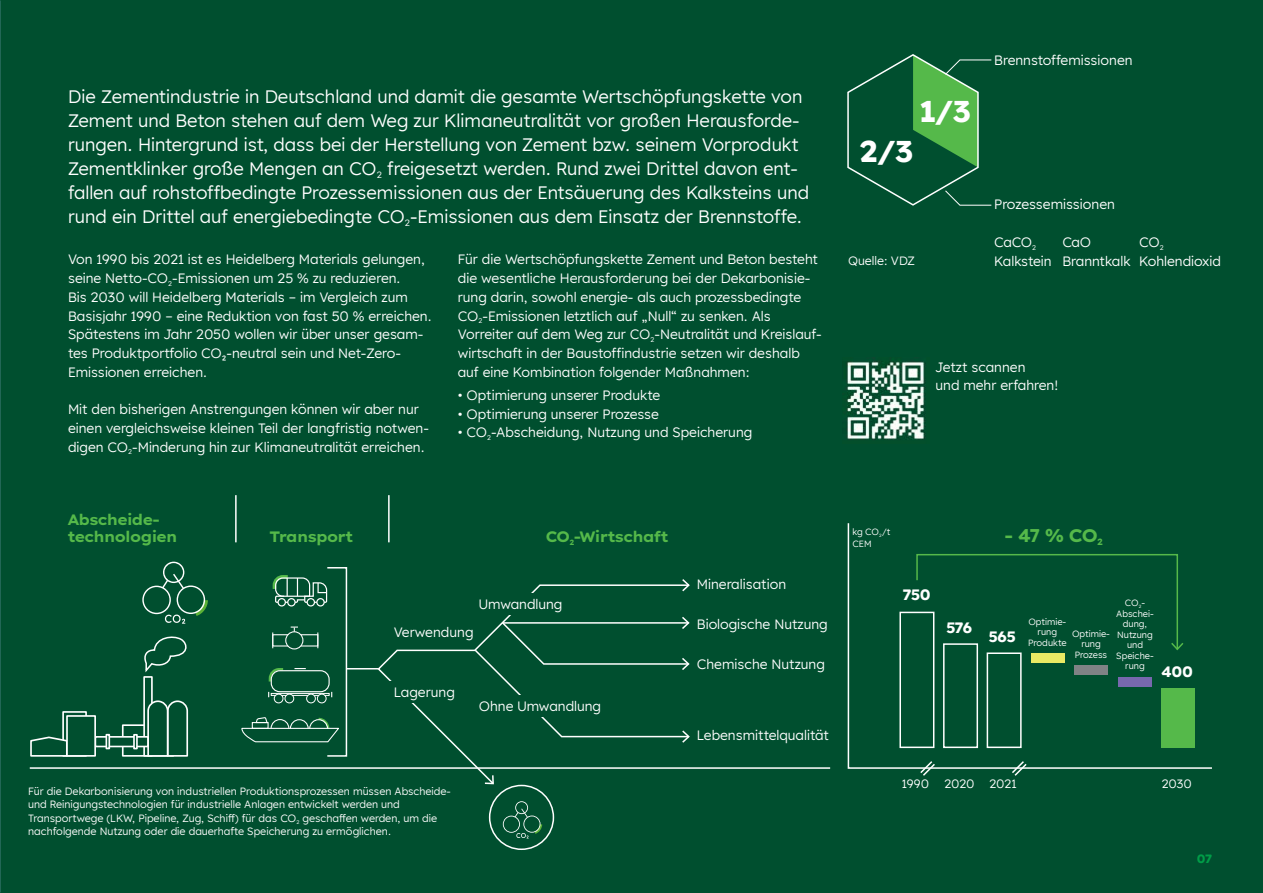
<style>
.page{position:relative;width:1263px;height:893px;background:#004f2f}
.page>*{position:absolute;margin:0;border:0;box-sizing:border-box;transform-origin:0 0}
.t1{font:700 30px "Lexend HM";color:#fff}
.t2{font:18px/24px "Lexend HM";color:#fff}
.t3{font:700 18px "Lexend Exa HM";color:#55b94a}
.t4{font:700 15px/17.2px "Lexend Exa HM";color:#55b94a}
.t5{font:700 15px "Lexend HM";color:#fff}
.t6{font:13.5px/18.8px "Lexend HM";color:#fff}
.t7{font:13.5px/18.8px "Lexend HM";letter-spacing:-.025em;color:#fff}
.t8{font:12px "Lexend HM";letter-spacing:-.01em;color:#fff}
.t9{font:700 12px "Lexend HM";color:#009d48}
.t10{font:10.5px/13.5px "Lexend HM";color:#fff}
.t11{font:9px/10.5px "Lexend HM";color:#fff;text-align:center}
</style>
<div class="page">
<img style="left:0;top:246px;width:1px;height:647px">
<svg style="left:847px;top:54px;width:145px;height:152px"></svg>
<div style="left:277px;top:598px;width:9px;height:8px;border:1px solid #fff;border-radius:50%"></div>
<div style="left:287px;top:598px;width:9px;height:8px;border:1px solid #fff;border-radius:50%"></div>
<div style="left:316px;top:598px;width:9px;height:8px;border:1px solid #fff;border-radius:50%"></div>
<div style="left:307px;top:598px;width:8px;height:8px;border:1px solid #fff;border-radius:50%"></div>
<svg style="left:272px;top:575px;width:55px;height:28px"></svg>
<svg style="left:144px;top:636px;width:43px;height:36px"></svg>
<div style="left:122px;top:724px;width:52px;height:33px;background:#004f2f;border:2px solid #fff"></div>
<div style="left:143px;top:676px;width:10px;height:81px;background:#004f2f;border:2px solid #fff"></div>
<div style="left:62px;top:711px;width:25px;height:46px;background:#004f2f;border:2px solid #fff"></div>
<svg style="left:146px;top:700px;width:43px;height:57px"></svg>
<svg style="left:30px;top:736px;width:36px;height:21px"></svg>
<div style="left:95px;top:736px;width:54px;height:11px;background:#004f2f;border:2px solid #fff"></div>
<svg style="left:106px;top:734px;width:4px;height:15px"></svg>
<svg style="left:133px;top:734px;width:5px;height:15px"></svg>
<div style="left:66px;top:715px;width:30px;height:42px;background:#004f2f;border:2px solid #fff"></div>
<svg style="left:142px;top:562px;width:66px;height:62px"></svg>
<hr style="left:30px;top:767px;width:800px;height:2px;background:#fff">
<svg style="left:847px;top:523px;width:365px;height:246px"></svg>
<div style="left:327px;top:567px;width:20px;height:190px;border:2px solid #fff"></div>
<hr style="left:346px;top:668px;width:33px;height:1px;background:#fff">
<svg style="left:376px;top:584px;width:314px;height:202px"></svg>
<svg style="left:483px;top:774px;width:12px;height:11px"></svg>
<svg style="left:681px;top:579px;width:9px;height:14px"></svg>
<svg style="left:503px;top:801px;width:39px;height:37px"></svg>
<div style="left:489px;top:785px;width:65px;height:65px;border:2px solid #fff;border-radius:50%"></div>
<div style="left:479px;top:593px;width:90px;height:21px;background:#004f2f"></div>
<hr style="left:235px;top:495px;width:2px;height:47px;background:#fff">
<hr style="left:388px;top:495px;width:2px;height:47px;background:#fff">
<div style="left:388px;top:681px;width:73px;height:22px;background:#004f2f"></div>
<svg style="left:473px;top:615px;width:217px;height:129px"></svg>
<div style="left:479px;top:695px;width:123px;height:21px;background:#004f2f"></div>
<svg style="left:241px;top:712px;width:98px;height:31px"></svg>
<svg style="left:268px;top:668px;width:16px;height:16px"></svg>
<div style="left:271px;top:693px;width:59px;height:3px;border:1px solid #fff"></div>
<div style="left:285px;top:694px;width:9px;height:9px;background:#004f2f;border-radius:50%"></div>
<div style="left:284px;top:694px;width:10px;height:9px;border:1px solid #fff;border-radius:50%"></div>
<div style="left:274px;top:694px;width:9px;height:9px;border:1px solid #fff;border-radius:50%"></div>
<div style="left:317px;top:694px;width:9px;height:9px;background:#004f2f;border-radius:50%"></div>
<div style="left:317px;top:694px;width:10px;height:9px;border:1px solid #fff;border-radius:50%"></div>
<div style="left:306px;top:694px;width:10px;height:9px;border:1px solid #fff;border-radius:50%"></div>
<div style="left:271px;top:670px;width:59px;height:22px;border:1px solid #fff;border-radius:9px"></div>
<svg style="left:294px;top:668px;width:12px;height:1px"></svg>
<div style="left:272px;top:634px;width:46px;height:12px;border:1px solid #fff"></div>
<svg style="left:272px;top:632px;width:1px;height:16px"></svg>
<svg style="left:317px;top:632px;width:1px;height:16px"></svg>
<svg style="left:291px;top:626px;width:7px;height:6px"></svg>
<div style="left:286px;top:632px;width:17px;height:17px;background:#004f2f;border-radius:50%"></div>
<div style="left:285px;top:631px;width:18px;height:18px;border:1px solid #fff;border-radius:50%"></div>
<div style="left:899px;top:612px;width:35px;height:136px;border:2px solid #fff"></div>
<div style="left:943px;top:643px;width:35px;height:105px;border:2px solid #fff"></div>
<div style="left:987px;top:652px;width:35px;height:96px;border:2px solid #fff"></div>
<div style="left:1031px;top:653px;width:33px;height:9px;background:#eae964"></div>
<div style="left:1118px;top:677px;width:33px;height:9px;background:#7768ae"></div>
<div style="left:1074px;top:665px;width:34px;height:9px;background:#808285"></div>
<div style="left:1162px;top:688px;width:33px;height:59px;background:#55b94a"></div>
<svg style="left:915px;top:553px;width:270px;height:98px"></svg>
<svg style="left:919px;top:759px;width:17px;height:17px"></svg>
<svg style="left:1010px;top:759px;width:18px;height:17px"></svg>
<img style="left:845px;top:357px;width:81px;height:83px">
<p class="t2" style="left:68px;top:84px;width:743px">Die Zementindustrie in Deutschland und damit die gesamte Wertschöpfungskette von Zement und Beton stehen auf dem Weg zur Klimaneutralität vor großen Herausforde&shy;rungen. Hintergrund ist, dass bei der Herstellung von Zement bzw. seinem Vorprodukt Zementklinker große Mengen an CO<sub>2</sub> freigesetzt werden. Rund zwei Drittel davon ent&shy;fallen auf rohstoffbedingte Prozessemissionen aus der Entsäuerung des Kalksteins und rund ein Drittel auf energiebedingte CO<sub>2</sub>-Emissionen aus dem Einsatz der Brennstoffe.</p>
<p class="t6" style="left:68px;top:249px;width:365px">Von 1990 bis 2021 ist es Heidelberg Materials gelungen, seine Netto-CO<sub>2</sub>-Emissionen um 25 % zu reduzieren.<br>Bis 2030 will Heidelberg Materials – im Vergleich zum Basisjahr 1990 – eine Reduktion von fast 50 % erreichen.<br>Spätestens im Jahr 2050 wollen wir über unser gesam&shy;tes Produktportfolio CO₂-neutral sein und Net-Zero-Emissionen erreichen.</p>
<p class="t6" style="left:68px;top:399px;width:362px">Mit den bisherigen Anstrengungen können wir aber nur einen vergleichsweise kleinen Teil der langfristig notwen&shy;digen CO<sub>2</sub>-Minderung hin zur Klimaneutralität erreichen.</p>
<p class="t6" style="left:458px;top:249px;width:365px">Für die Wertschöpfungskette Zement und Beton besteht die wesentliche Herausforderung bei der Dekarbonisie&shy;rung darin, sowohl energie- als auch prozessbedingte CO<sub>2</sub>-Emissionen letztlich auf „Null“ zu senken. Als Vorreiter auf dem Weg zur CO<sub>2</sub>-Neutralität und Kreislauf&shy;wirtschaft in der Baustoffindustrie setzen wir deshalb auf eine Kombination folgender Maßnahmen:</p>
<p class="t6" style="left:458px;top:385px;width:204px">• Optimierung unserer Produkte</p>
<p class="t6" style="left:458px;top:404px;width:203px">• Optimierung unserer Prozesse</p>
<p class="t6" style="left:458px;top:422px;width:296px">• CO<sub>2</sub>-Abscheidung, Nutzung und Speicherung</p>
<h1 class="t1" style="left:860px;top:127px;width:55px">2/3</h1>
<h1 class="t1" style="left:920px;top:87px;width:53px">1/3</h1>
<p class="t6" style="left:994px;top:50px;width:140px">Brennstoffemissionen</p>
<p class="t6" style="left:994px;top:194px;width:122px">Prozessemissionen</p>
<p class="t7" style="left:994px;top:232px;width:59px">CaCO<sub>2<br></sub>Kalkstein</p>
<p class="t6" style="left:1062px;top:232px;width:70px">CaO<br>Branntkalk</p>
<p class="t6" style="left:1139px;top:232px;width:26px">CO<sub>2</sub></p>
<p class="t8" style="left:848px;top:252px;width:68px">Quelle: VDZ</p>
<p class="t6" style="left:1139px;top:251px;width:83px">Kohlendioxid</p>
<p class="t6" style="left:935px;top:357px;width:124px">Jetzt scannen<br>und mehr erfahren!</p>
<p class="t4" style="left:68px;top:510px;width:111px">Abscheide&shy;technologien</p>
<p class="t4" style="left:270px;top:527px;width:85px">Transport</p>
<p class="t4" style="left:546px;top:527px;width:123px">CO<sub>2</sub>-Wirtschaft</p>
<p class="t6" style="left:479px;top:594px;width:85px">Umwandlung</p>
<p class="t6" style="left:394px;top:622px;width:81px">Verwendung</p>
<p class="t6" style="left:394px;top:682px;width:62px">Lagerung</p>
<p class="t6" style="left:479px;top:696px;width:124px">Ohne Umwandlung</p>
<p class="t10" style="left:28px;top:784px;width:424px">Für die Dekarbonisierung von industriellen Produktionsprozessen müssen Abscheide&shy;und Reinigungstechnologien für industrielle Anlagen entwickelt werden und Transportwege (LKW, Pipeline, Zug, Schiff) für das CO<sub>2</sub> geschaffen werden, um die nachfolgende Nutzung oder die dauerhafte Speicherung zu ermöglichen.</p>
<p class="t6" style="left:697px;top:574px;width:91px">Mineralisation</p>
<p class="t6" style="left:697px;top:614px;width:132px">Biologische Nutzung</p>
<p class="t6" style="left:697px;top:654px;width:130px">Chemische Nutzung</p>
<p class="t6" style="left:697px;top:725px;width:134px">Lebensmittelqualität</p>
<p class="t11" style="left:852px;top:525px;width:40px;line-height:12px;text-align:left">kg CO<sub>2</sub>/t<br>CEM</p>
<p class="t5" style="left:903px;top:583px;width:29px">750</p>
<p class="t5" style="left:946px;top:615px;width:27px">576</p>
<h2 class="t3" style="left:1005px;top:521px;width:99px">- 47 % CO<sub>2</sub></h2>
<p class="t5" style="left:989px;top:624px;width:28px">565</p>
<p class="t11" style="left:1116px;top:597px;width:39px">CO<sub>2</sub>-<br>Abschei&shy;dung,<br>Nutzung und<br>Speiche&shy;rung</p>
<p class="t11" style="left:1028px;top:616px;width:40px">Optimie&shy;rung<br>Produkte</p>
<p class="t11" style="left:1072px;top:628px;width:39px">Optimie&shy;rung<br>Prozess</p>
<p class="t5" style="left:1161px;top:659px;width:33px">400</p>
<p class="t8" style="left:902px;top:775px;width:29px">1990</p>
<p class="t8" style="left:944px;top:775px;width:74px">2020 2021</p>
<p class="t8" style="left:1162px;top:775px;width:32px">2030</p>
<p class="t9" style="left:1197px;top:849px;width:16px">07</p>
</div>
